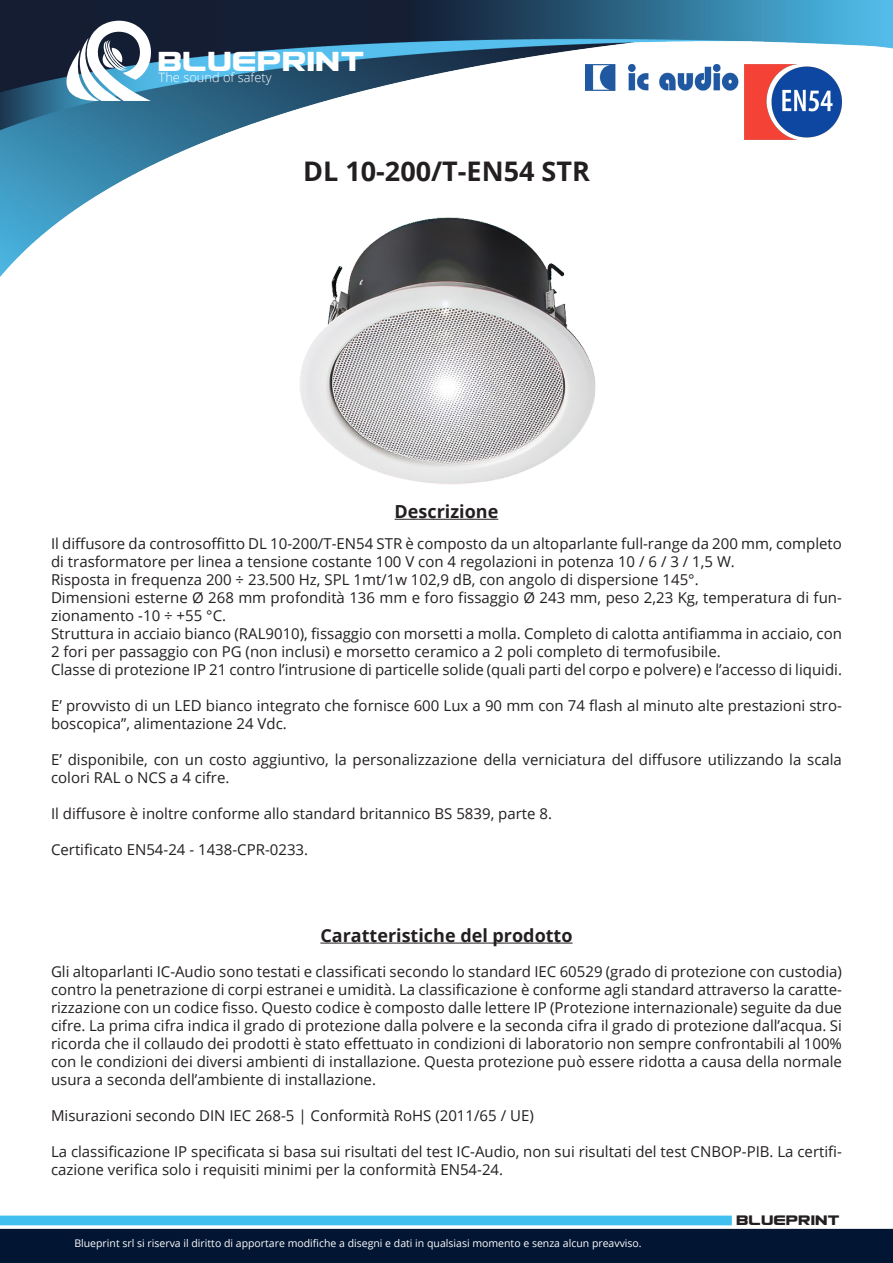
<style>
.page{position:relative;width:893px;height:1263px;background:#fff}
.page>*{position:absolute;margin:0;border:0;box-sizing:border-box;transform-origin:0 0}
.t1{font:33px "Usuzi";color:#fff}
.t2{font:700 27px "Open Sans";color:#231f20}
.t3{font:700 18px "Open Sans";color:#231f20}
.t4{font:16.5px "Usuzi";color:#231f20}
.t5{font:15px/18px "Open Sans";color:#231f20}
.t6{font:300 12.9px "Open Sans";color:#fff}
.t7{font:10.5px "Open Sans";color:#fff}
</style>
<div class="page">
<img style="left:0;top:0;width:893px;height:277px">
<img style="left:585px;top:65px;width:153px;height:25px">
<img style="left:744px;top:65px;width:98px;height:75px">
<img style="left:282px;top:216px;width:329px;height:268px">
<svg style="left:51px;top:21px;width:100px;height:80px"></svg>
<hr style="left:395px;top:519px;width:103px;height:1px;background:#231f20">
<hr style="left:320px;top:943px;width:253px;height:1px;background:#231f20">
<div style="left:0;top:1215px;width:732px;height:10px;background:#41c0ef"></div>
<div style="left:0;top:1229px;width:893px;height:34px;background:#021532"></div>
<p class="t1" style="left:157px;top:46px;width:209px">BLUEPRINT</p>
<p class="t6" style="left:159px;top:69px;width:114px">The sound of safety</p>
<p class="t2" style="left:303px;top:152px;width:288px">DL 10-200/T-EN54 STR</p>
<p class="t3" style="left:395px;top:499px;width:105px">Descrizione</p>
<p class="t5" style="left:51px;top:534px;width:792px">Il diffusore da controsoffitto DL 10-200/T-EN54 STR è composto da un altoparlante full-range da 200 mm, completo di trasformatore per linea a tensione costante 100 V con 4 regolazioni in potenza 10 / 6 / 3 / 1,5 W.</p>
<p class="t5" style="left:51px;top:570px;width:649px">Risposta in frequenza 200 ÷ 23.500 Hz, SPL 1mt/1w 102,9 dB, con angolo di dispersione 145°.</p>
<p class="t5" style="left:51px;top:588px;width:792px">Dimensioni esterne Ø 268 mm profondità 136 mm e foro fissaggio Ø 243 mm, peso 2,23 Kg, temperatura di fun&shy;zionamento -10 ÷ +55 °C.</p>
<p class="t5" style="left:51px;top:624px;width:792px">Struttura in acciaio bianco (RAL9010), fissaggio con morsetti a molla. Completo di calotta antifiamma in acciaio, con<br>2 fori per passaggio con PG (non inclusi) e morsetto ceramico a 2 poli completo di termofusibile.</p>
<p class="t5" style="left:51px;top:660px;width:792px">Classe di protezione IP 21 contro l’intrusione di particelle solide (quali parti del corpo e polvere) e l’accesso di liquidi.</p>
<p class="t5" style="left:51px;top:696px;width:792px">E’ provvisto di un LED bianco integrato che fornisce 600 Lux a 90 mm con 74 flash al minuto alte prestazioni stro&shy;boscopica”, alimentazione 24 Vdc.</p>
<p class="t5" style="left:51px;top:750px;width:792px">E’ disponibile, con un costo aggiuntivo, la personalizzazione della verniciatura del diffusore utilizzando la scala colori RAL o NCS a 4 cifre.</p>
<p class="t5" style="left:51px;top:804px;width:503px">Il diffusore è inoltre conforme allo standard britannico BS 5839, parte 8.</p>
<p class="t5" style="left:51px;top:840px;width:259px">Certificato EN54-24 - 1438-CPR-0233.</p>
<p class="t3" style="left:320px;top:922px;width:254px">Caratteristiche del prodotto</p>
<p class="t5" style="left:51px;top:962px;width:792px;text-align:justify">Gli altoparlanti IC-Audio sono testati e classificati secondo lo standard IEC 60529 (grado di protezione con custodia) contro la penetrazione di corpi estranei e umidità. La classificazione è conforme agli standard attraverso la caratte&shy;rizzazione con un codice fisso. Questo codice è composto dalle lettere IP (Protezione internazionale) seguite da due cifre. La prima cifra indica il grado di protezione dalla polvere e la seconda cifra il grado di protezione dall’acqua. Si ricorda che il collaudo dei prodotti è stato effettuato in condizioni di laboratorio non sempre confrontabili al 100% con le condizioni dei diversi ambienti di installazione. Questa protezione può essere ridotta a causa della normale usura a seconda dell’ambiente di installazione.</p>
<p class="t5" style="left:51px;top:1106px;width:484px">Misurazioni secondo DIN IEC 268-5 | Conformità RoHS (2011/65 / UE)</p>
<p class="t5" style="left:51px;top:1142px;width:792px">La classificazione IP specificata si basa sui risultati del test IC-Audio, non sui risultati del test CNBOP-PIB. La certifi&shy;cazione verifica solo i requisiti minimi per la conformità EN54-24.</p>
<p class="t7" style="left:74px;top:1235px;width:569px">Blueprint srl si riserva il diritto di apportare modifiche a disegni e dati in qualsiasi momento e senza alcun preavviso.</p>
<p class="t4" style="left:736px;top:1213px;width:105px">BLUEPRINT</p>
</div>
